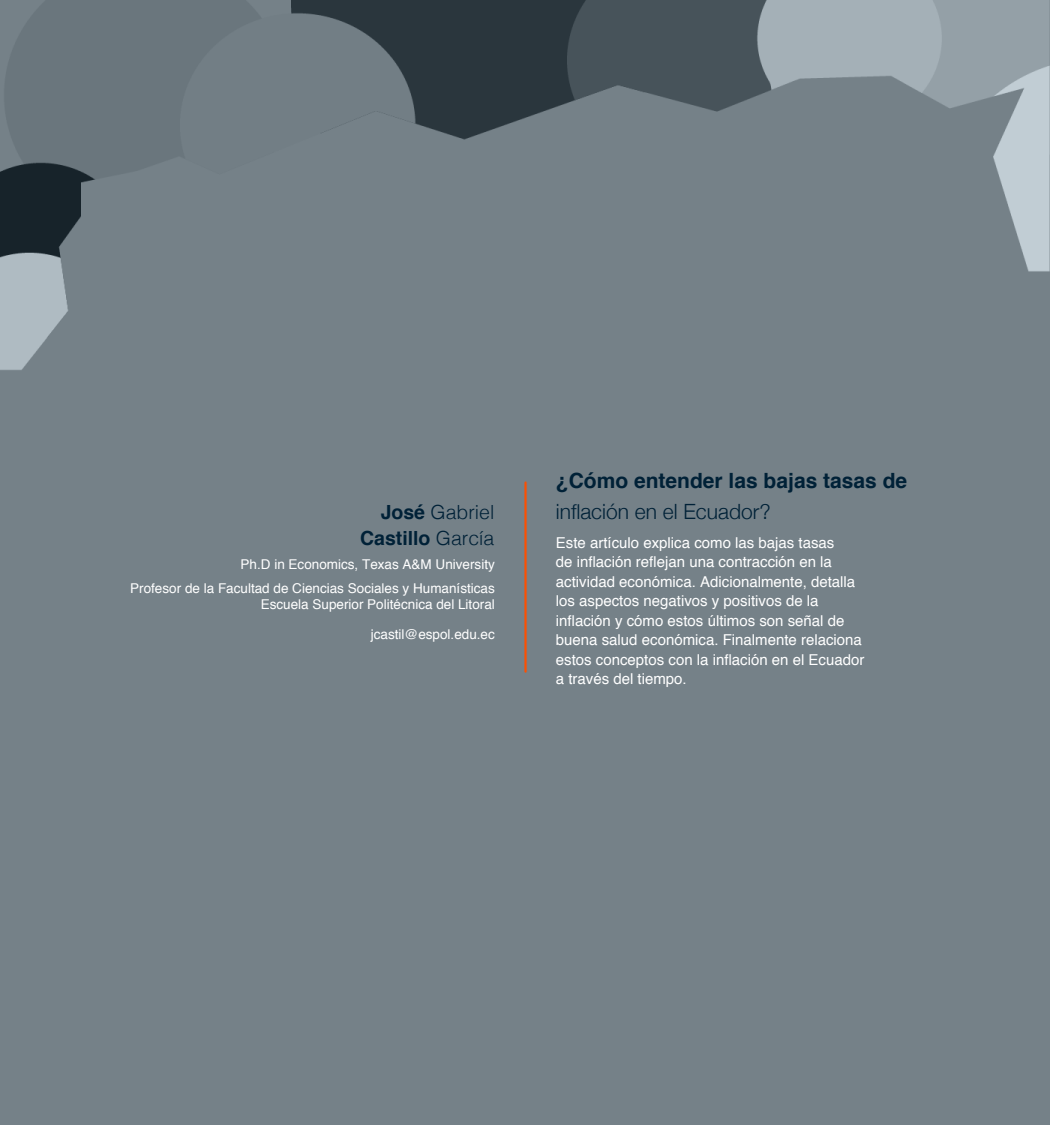
<style>
.page{position:relative;width:1050px;height:1125px;background:#fff}
.page>*{position:absolute;margin:0;border:0;box-sizing:border-box;transform-origin:0 0}
.STAFF{font:700 21px "Helvetica";color:#002137}
.STAFF-2{font:300 21px "Helvetica Neue";color:#002137}
.STAFF-3{font:700 19.5px "Helvetica";color:#002137}
.STAFF-4{font:300 19.5px "Helvetica";color:#002137}
.parrafo_articulo_por{font:15px/19.5px "Helvetica";color:#fff}
.estilo_parrafo_biogr{font:13.5px "Helvetica";color:#fff}
.s1{font-weight:700}
.s2{font-weight:300}
</style>
<div class="page">
<img style="left:0;top:0;width:1050px;height:1125px">
<p class="STAFF" style="left:556px;top:463px;width:353px">¿Cómo entender las bajas tasas de</p>
<p class="STAFF-4" style="left:381px;top:496px;width:115px"><span class="s1">José</span> Gabriel</p>
<p class="STAFF-2" style="left:556px;top:495px;width:216px">inflación en el Ecuador?</p>
<p class="STAFF-3" style="left:360px;top:522px;width:136px">Castillo <span class="s2">García</span></p>
<p class="parrafo_articulo_por" style="left:556px;top:533px;width:310px">Este artículo explica como las bajas tasas<br>de inflación reflejan una contracción en la actividad económica. Adicionalmente, detalla los aspectos negativos y positivos de la inflación y cómo estos últimos son señal de buena salud económica. Finalmente relaciona estos conceptos con la inflación en el Ecuador a través del tiempo.</p>
<p class="estilo_parrafo_biogr" style="left:241px;top:554px;width:256px">Ph.D in Economics, Texas A&amp;M University</p>
<p class="estilo_parrafo_biogr" style="left:130px;top:578px;width:366px">Profesor de la Facultad de Ciencias Sociales y Humanísticas</p>
<p class="estilo_parrafo_biogr" style="left:261px;top:594px;width:236px">Escuela Superior Politécnica del Litoral</p>
<p class="estilo_parrafo_biogr" style="left:371px;top:624px;width:125px">jcastil@espol.edu.ec</p>
</div>
